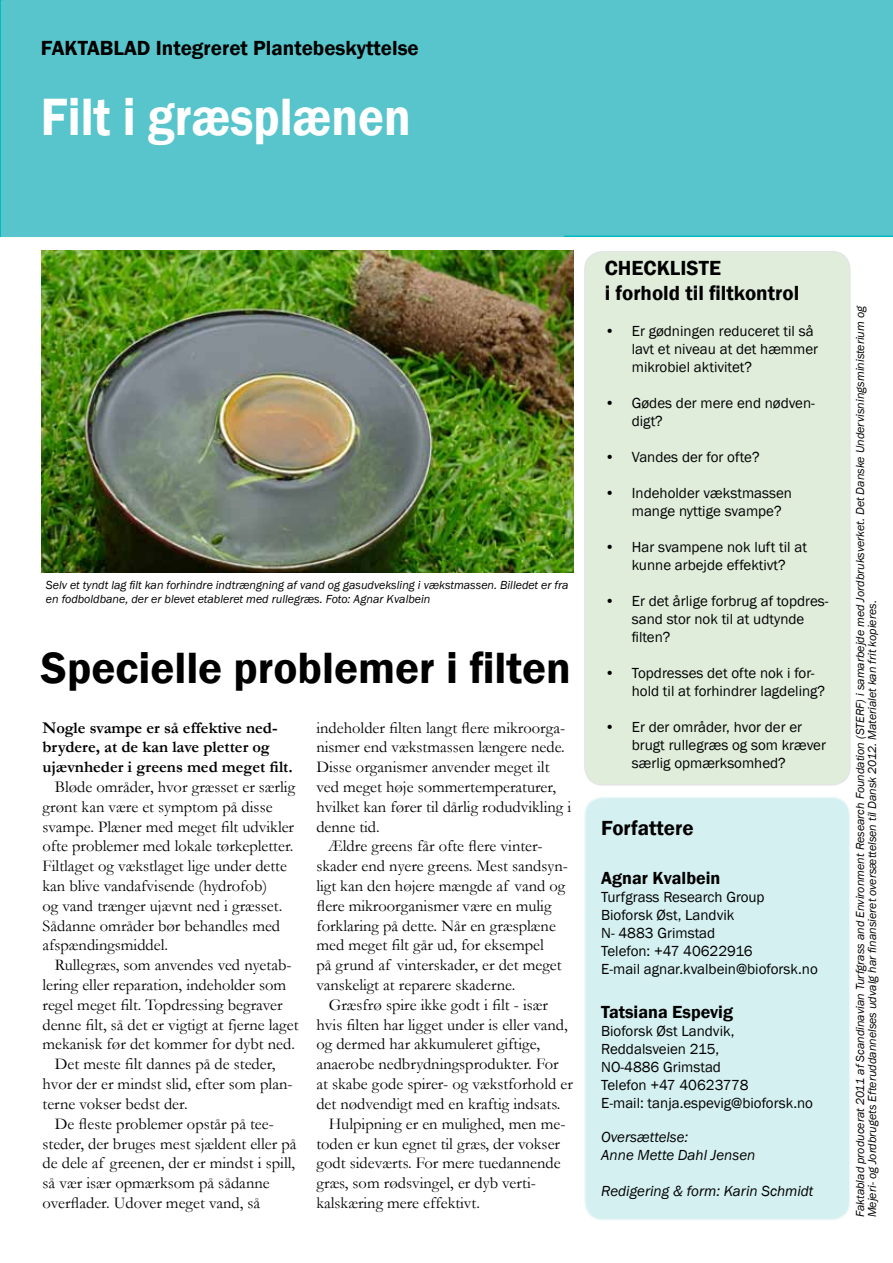
<style>
.page{position:relative;width:893px;height:1263px;background:#fff}
.page>*{position:absolute;margin:0;border:0;box-sizing:border-box;transform-origin:0 0}
.t1{font:600 54px "Franklin Gothic";color:#fff;scale:.9 1}
.t2{font:600 45px "Franklin Gothic";color:#000}
.t3{font:600 21px/25.2px "Franklin Gothic";color:#000}
.t4{font:600 18px "Franklin Gothic";color:#000}
.t5{font:16.5px/19.8px "Garamond";color:#000}
.t6{font:700 16.5px/19.8px "Garamond";color:#000}
.t7{font:15px/18px "Franklin Gothic";color:#000}
.t8{font:italic 15px/18px "Franklin Gothic";color:#000}
.t9{font:italic 12px/14.4px "Franklin Gothic";color:#000}
</style>
<div class="page">
<img style="left:41px;top:251px;width:533px;height:321px">
<div style="left:585px;top:252px;width:265px;height:533px;background:#e0eddb;border-radius:18px"></div>
<div style="left:584px;top:251px;width:267px;height:535px;border:2px solid #cdcfd0;border-radius:18px"></div>
<div style="left:0;top:0;width:893px;height:237px;background:#57c5cb"></div>
<div style="left:1px;top:2px;width:562px;height:235px;background:#57c5cb"></div>
<div style="left:585px;top:797px;width:265px;height:423px;background:#d5f0f1;border-radius:18px"></div>
<div style="left:584px;top:797px;width:266px;height:423px;border:2px solid #c4e7e9;border-radius:18px"></div>
<p class="t3" style="left:41px;top:36px;width:379px">Faktablad Integreret Plantebeskyttelse</p>
<h1 class="t1" style="left:41px;top:83px;width:412px">Filt i græsplænen</h1>
<p class="t9" style="left:46px;top:578px;width:524px">Selv et tyndt lag filt kan forhindre indtrængning af vand og gasudveksling i vækstmassen. Billedet er fra en fodboldbane, der er blevet etableret med rullegræs. Foto: Agnar Kvalbein</p>
<h2 class="t2" style="left:41px;top:640px;width:531px">Specielle problemer i filten</h2>
<p class="t6" style="left:43px;top:718px;width:252px">Nogle svampe er så effektive ned&shy;brydere, at de kan lave pletter og ujævnheder i greens med meget filt.</p>
<p class="t5" style="left:43px;top:776px;width:254px;text-indent:12px">Bløde områder, hvor græsset er særlig grønt kan være et symptom på disse svampe. Plæner med meget filt udvikler ofte problemer med lokale tørkepletter.<br>Filtlaget og vækstlaget lige under dette kan blive vandafvisende (hydrofob)<br>og vand trænger ujævnt ned i græsset.<br>Sådanne områder bør behandles med afspændingsmiddel.</p>
<p class="t5" style="left:55px;top:955px;width:238px">Rullegræs, som anvendes ved nyetab-</p>
<p class="t5" style="left:43px;top:974px;width:245px">lering eller reparation, indeholder som</p>
<p class="t5" style="left:43px;top:994px;width:242px">regel meget filt. Topdressing begraver</p>
<p class="t5" style="left:43px;top:1014px;width:258px">denne filt, så det er vigtigt at fjerne laget</p>
<p class="t5" style="left:43px;top:1034px;width:254px">mekanisk før det kommer for dybt ned.</p>
<p class="t5" style="left:55px;top:1054px;width:222px">Det meste filt dannes på de steder,</p>
<p class="t5" style="left:43px;top:1073px;width:252px">hvor der er mindst slid, efter som plan-</p>
<p class="t5" style="left:43px;top:1093px;width:147px">terne vokser bedst der.</p>
<p class="t5" style="left:55px;top:1113px;width:220px">De fleste problemer opstår på tee-</p>
<p class="t5" style="left:43px;top:1133px;width:255px">steder, der bruges mest sjældent eller på</p>
<p class="t5" style="left:43px;top:1153px;width:254px">de dele af greenen, der er mindst i spill,</p>
<p class="t5" style="left:43px;top:1172px;width:229px">så vær især opmærksom på sådanne</p>
<p class="t5" style="left:43px;top:1192px;width:219px">overflader. Udover meget vand, så</p>
<p class="t5" style="left:316px;top:717px;width:250px">indeholder filten langt flere mikroorga-</p>
<p class="t5" style="left:316px;top:737px;width:250px">nismer end vækstmassen længere nede.</p>
<p class="t5" style="left:316px;top:757px;width:235px">Disse organismer anvender meget ilt</p>
<p class="t5" style="left:316px;top:776px;width:241px">ved meget høje sommertemperaturer,</p>
<p class="t5" style="left:316px;top:796px;width:256px">hvilket kan fører til dårlig rodudvikling i</p>
<p class="t5" style="left:316px;top:816px;width:65px">denne tid.</p>
<p class="t5" style="left:329px;top:836px;width:215px">Ældre greens får ofte flere vinter-</p>
<p class="t5" style="left:316px;top:856px;width:253px">skader end nyere greens. Mest sandsyn-</p>
<p class="t5" style="left:316px;top:875px;width:250px">ligt kan den højere mængde af vand og</p>
<p class="t5" style="left:316px;top:895px;width:237px">flere mikroorganismer være en mulig</p>
<p class="t5" style="left:316px;top:915px;width:241px">forklaring på dette. Når en græsplæne</p>
<p class="t5" style="left:316px;top:935px;width:229px">med meget filt går ud, for eksempel</p>
<p class="t5" style="left:316px;top:955px;width:247px">på grund af vinterskader, er det meget</p>
<p class="t5" style="left:316px;top:974px;width:201px">vanskeligt at reparere skaderne.</p>
<p class="t5" style="left:329px;top:994px;width:221px">Græsfrø spire ikke godt i filt - især</p>
<p class="t5" style="left:316px;top:1014px;width:253px">hvis filten har ligget under is eller vand,</p>
<p class="t5" style="left:316px;top:1034px;width:225px">og dermed har akkumuleret giftige,</p>
<p class="t5" style="left:316px;top:1054px;width:244px">anaerobe nedbrydningsprodukter. For</p>
<p class="t5" style="left:316px;top:1073px;width:258px">at skabe gode spirer- og vækstforhold er</p>
<p class="t5" style="left:316px;top:1093px;width:245px">det nødvendigt med en kraftig indsats.</p>
<p class="t5" style="left:329px;top:1113px;width:238px">Hulpipning er en mulighed, men me-</p>
<p class="t5" style="left:316px;top:1133px;width:245px">toden er kun egnet til græs, der vokser</p>
<p class="t5" style="left:316px;top:1153px;width:246px">godt sideværts. For mere tuedannende</p>
<p class="t5" style="left:316px;top:1172px;width:221px">græs, som rødsvingel, er dyb verti-</p>
<p class="t5" style="left:316px;top:1192px;width:165px">kalskæring mere effektivt.</p>
<p class="t3" style="left:605px;top:256px;width:196px">Checkliste<br>i forhold til filtkontrol</p>
<p class="t7" style="left:632px;top:323px;width:188px;text-indent:-27px">• Er gødningen reduceret til så lavt et niveau at det hæmmer mikrobiel aktivitet?</p>
<p class="t7" style="left:632px;top:395px;width:185px;text-indent:-27px">• Gødes der mere end nødven&shy;digt?</p>
<p class="t7" style="left:605px;top:449px;width:156px">• Vandes der for ofte?</p>
<p class="t7" style="left:632px;top:485px;width:162px;text-indent:-27px">• Indeholder vækstmassen mange nyttige svampe?</p>
<p class="t7" style="left:605px;top:539px;width:204px;text-align:center">• Har svampene nok luft til at kunne arbejde effektivt?</p>
<p class="t7" style="left:632px;top:593px;width:198px;text-indent:-27px">• Er det årlige forbrug af topdres&shy;sand stor nok til at udtynde filten?</p>
<p class="t7" style="left:632px;top:665px;width:195px;text-indent:-27px">• Topdresses det ofte nok i for&shy;hold til at forhindrer lagdeling?</p>
<p class="t7" style="left:632px;top:719px;width:196px;text-indent:-27px">• Er der områder, hvor der er brugt rullegræs og som kræver særlig opmærksomhed?</p>
<p class="t3" style="left:601px;top:816px;width:94px">Forfattere</p>
<p class="t4" style="left:601px;top:867px;width:121px">Agnar Kvalbein</p>
<p class="t7" style="left:601px;top:889px;width:218px">Turfgrass Research Group<br>Bioforsk Øst, Landvik<br>N- 4883 Grimstad<br>Telefon: +47 40622916<br>E-mail agnar.kvalbein@bioforsk.no</p>
<p class="t4" style="left:601px;top:1000px;width:133px">Tatsiana Espevig</p>
<p class="t7" style="left:601px;top:1022px;width:213px">Bioforsk Øst Landvik,<br>Reddalsveien 215,<br>NO-4886 Grimstad<br>Telefon +47 40623778<br>E-mail: tanja.espevig@bioforsk.no</p>
<p class="t8" style="left:601px;top:1128px;width:156px">Oversættelse:<br>Anne Mette Dahl Jensen</p>
<p class="t8" style="left:601px;top:1182px;width:214px">Redigering &amp; form: Karin Schmidt</p>
<p class="t9" style="left:854px;top:1217px;width:913px;line-height:12px;rotate:-90deg">Faktablad producerat 2011 af Scandinavian Turfgrass and Environment Research Foundation (STERF) i samarbejde med Jordbruksverket. Det Danske Undervisningsministerium og<br>Mejeri- og Jordbrugets Efteruddannelses udvalg har finansieret oversættelsen til Dansk 2012. Materialet kan frit kopieres.</p>
</div>
